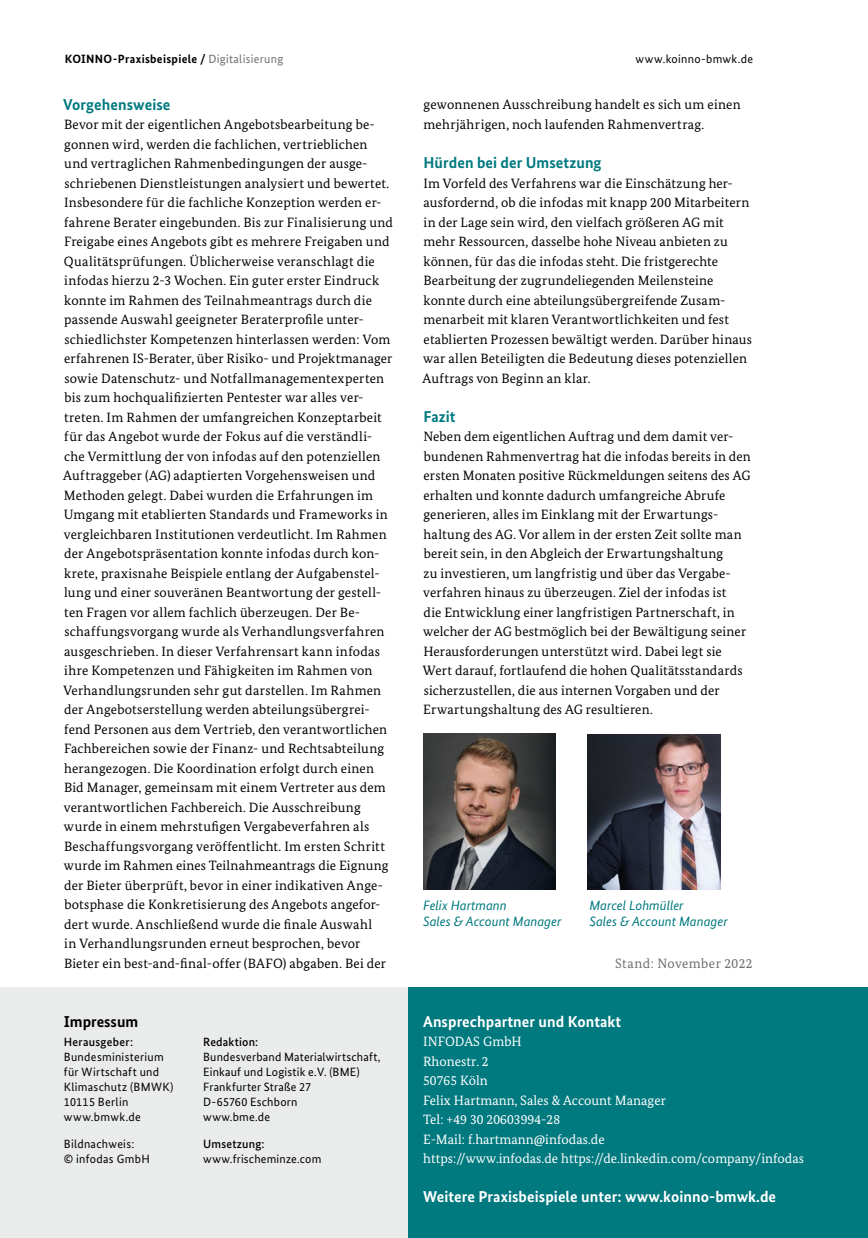
<style>
.page{position:relative;width:868px;height:1238px;background:#fff}
.page>*{position:absolute;margin:0;border:0;box-sizing:border-box;transform-origin:0 0}
.t1{font:700 15.75px "Bundes Sans";letter-spacing:.005em;color:#fff}
.t2{font:700 15.75px "Bundes Sans";letter-spacing:.005em;color:#00797f}
.t3{font:700 15.75px "Bundes Sans";color:#000}
.t4{font:13.5px/19.5px "Bundes Serif";letter-spacing:.015em;color:#000}
.t5{font:13.5px/19.5px "Bundes Serif";letter-spacing:.005em;color:#fff}
.t6{font:italic 13.5px/16.2px "Bundes Sans";color:#00797f}
.t7{font:13.5px "Bundes Serif";letter-spacing:.03em;color:#6e6e6e}
.t8{font:12px/15px "Bundes Sans";letter-spacing:.02em;color:#000}
.t9{font:700 12px "Bundes Sans";letter-spacing:.025em;color:#000}
.t10{font:500 12px "Bundes Sans";letter-spacing:.015em;color:#000}
.s1{font-weight:400;color:#6e6e6e}
</style>
<div class="page">
<div style="left:0;top:987px;width:408px;height:250px;background:#eaebeb"></div>
<div style="left:408px;top:987px;width:459px;height:250px;background:#00797f"></div>
<img style="left:423px;top:734px;width:132px;height:155px">
<img style="left:588px;top:734px;width:132px;height:156px">
<p class="t9" style="left:65px;top:52px;width:220px">KOINNO-Praxisbeispiele / <span class="s1">Digitalisierung</span></p>
<p class="t2" style="left:63px;top:94px;width:109px">Vorgehensweise</p>
<p class="t4" style="left:63px;top:114px;width:331px">Bevor mit der eigentlichen Angebotsbearbeitung be&shy;gonnen wird, werden die fachlichen, vertrieblichen und vertraglichen Rahmenbedingungen der ausge&shy;schriebenen Dienstleistungen analysiert und bewertet.<br>Insbesondere für die fachliche Konzeption werden er&shy;fahrene Berater eingebunden. Bis zur Finalisierung und Freigabe eines Angebots gibt es mehrere Freigaben und Qualitätsprüfungen. Üblicherweise veranschlagt die infodas hierzu 2-3 Wochen. Ein guter erster Eindruck konnte im Rahmen des Teilnahmeantrags durch die passende Auswahl geeigneter Beraterprofile unter&shy;schiedlichster Kompetenzen hinterlassen werden: Vom erfahrenen IS-Berater, über Risiko- und Projektmanager sowie Datenschutz- und Notfallmanagementexperten bis zum hochqualifizierten Pentester war alles ver&shy;treten. Im Rahmen der umfangreichen Konzeptarbeit für das Angebot wurde der Fokus auf die verständli&shy;che Vermittlung der von infodas auf den potenziellen Auftraggeber (AG) adaptierten Vorgehensweisen und Methoden gelegt. Dabei wurden die Erfahrungen im Umgang mit etablierten Standards und Frameworks in vergleichbaren Institutionen verdeutlicht. Im Rahmen der Angebotspräsentation konnte infodas durch kon&shy;krete, praxisnahe Beispiele entlang der Aufgabenstel&shy;lung und einer souveränen Beantwortung der gestell&shy;ten Fragen vor allem fachlich überzeugen. Der Be&shy;schaffungsvorgang wurde als Verhandlungsverfahren ausgeschrieben. In dieser Verfahrensart kann infodas ihre Kompetenzen und Fähigkeiten im Rahmen von Verhandlungsrunden sehr gut darstellen. Im Rahmen der Angebotserstellung werden abteilungsübergrei&shy;fend Personen aus dem Vertrieb, den verantwortlichen Fachbereichen sowie der Finanz- und Rechtsabteilung herangezogen. Die Koordination erfolgt durch einen Bid Manager, gemeinsam mit einem Vertreter aus dem verantwortlichen Fachbereich. Die Ausschreibung wurde in einem mehrstufigen Vergabeverfahren als Beschaffungsvorgang veröffentlicht. Im ersten Schritt wurde im Rahmen eines Teilnahmeantrags die Eignung der Bieter überprüft, bevor in einer indikativen Ange&shy;botsphase die Konkretisierung des Angebots angefor&shy;dert wurde. Anschließend wurde die finale Auswahl<br>in Verhandlungsrunden erneut besprochen, bevor Bieter ein best-and-final-offer (BAFO) abgaben. Bei der</p>
<p class="t3" style="left:64px;top:1011px;width:76px">Impressum</p>
<p class="t10" style="left:64px;top:1033px;width:71px">Herausgeber:</p>
<p class="t8" style="left:64px;top:1048px;width:111px">Bundesministerium für Wirtschaft und<br>Klimaschutz (BMWK)<br>10115 Berlin www.bmwk.de</p>
<p class="t8" style="left:64px;top:1136px;width:87px">Bildnachweis:<br>© infodas GmbH</p>
<p class="t10" style="left:203px;top:1033px;width:57px">Redaktion:</p>
<p class="t8" style="left:203px;top:1048px;width:179px">Bundesverband Materialwirtschaft,<br>Einkauf und Logistik e.V. (BME)<br>Frankfurter Straße 27<br>D-65760 Eschborn<br>www.bme.de</p>
<p class="t10" style="left:203px;top:1136px;width:63px">Umsetzung:</p>
<p class="t8" style="left:203px;top:1151px;width:120px">www.frischeminze.com</p>
<p class="t8" style="left:635px;top:52px;width:119px">www.koinno-bmwk.de</p>
<p class="t4" style="left:423px;top:95px;width:318px">gewonnenen Ausschreibung handelt es sich um einen mehrjährigen, noch laufenden Rahmenvertrag.</p>
<p class="t2" style="left:423px;top:153px;width:179px">Hürden bei der Umsetzung</p>
<p class="t4" style="left:422px;top:173px;width:331px">Im Vorfeld des Verfahrens war die Einschätzung her&shy;ausfordernd, ob die infodas mit knapp 200 Mitarbeitern in der Lage sein wird, den vielfach größeren AG mit mehr Ressourcen, dasselbe hohe Niveau anbieten zu können, für das die infodas steht. Die fristgerechte Bearbeitung der zugrundeliegenden Meilensteine konnte durch eine abteilungsübergreifende Zusam&shy;menarbeit mit klaren Verantwortlichkeiten und fest etablierten Prozessen bewältigt werden. Darüber hinaus war allen Beteiligten die Bedeutung dieses potenziellen Auftrags von Beginn an klar.</p>
<p class="t2" style="left:423px;top:406px;width:34px">Fazit</p>
<p class="t4" style="left:423px;top:426px;width:329px">Neben dem eigentlichen Auftrag und dem damit ver&shy;bundenen Rahmenvertrag hat die infodas bereits in den ersten Monaten positive Rückmeldungen seitens des AG erhalten und konnte dadurch umfangreiche Abrufe generieren, alles im Einklang mit der Erwartungs&shy;haltung des AG. Vor allem in der ersten Zeit sollte man bereit sein, in den Abgleich der Erwartungshaltung<br>zu investieren, um langfristig und über das Vergabe&shy;verfahren hinaus zu überzeugen. Ziel der infodas ist<br>die Entwicklung einer langfristigen Partnerschaft, in welcher der AG bestmöglich bei der Bewältigung seiner Herausforderungen unterstützt wird. Dabei legt sie Wert darauf, fortlaufend die hohen Qualitätsstandards sicherzustellen, die aus internen Vorgaben und der Erwartungshaltung des AG resultieren.</p>
<p class="t6" style="left:423px;top:896px;width:140px">Felix Hartmann<br>Sales &amp; Account Manager</p>
<p class="t6" style="left:589px;top:896px;width:140px">Marcel Lohmüller<br>Sales &amp; Account Manager</p>
<p class="t7" style="left:615px;top:955px;width:139px">Stand: November 2022</p>
<p class="t1" style="left:423px;top:1011px;width:200px">Ansprechpartner und Kontakt</p>
<p class="t5" style="left:423px;top:1031px;width:382px">INFODAS GmbH<br>Rhonestr. 2<br>50765 Köln<br>Felix Hartmann, Sales &amp; Account Manager<br>Tel: +49 30 20603994-28<br>E-Mail: f.hartmann@infodas.de<br>https://www.infodas.de https://de.linkedin.com/company/infodas</p>
<p class="t1" style="left:423px;top:1186px;width:354px">Weitere Praxisbeispiele unter: www.koinno-bmwk.de</p>
</div>
